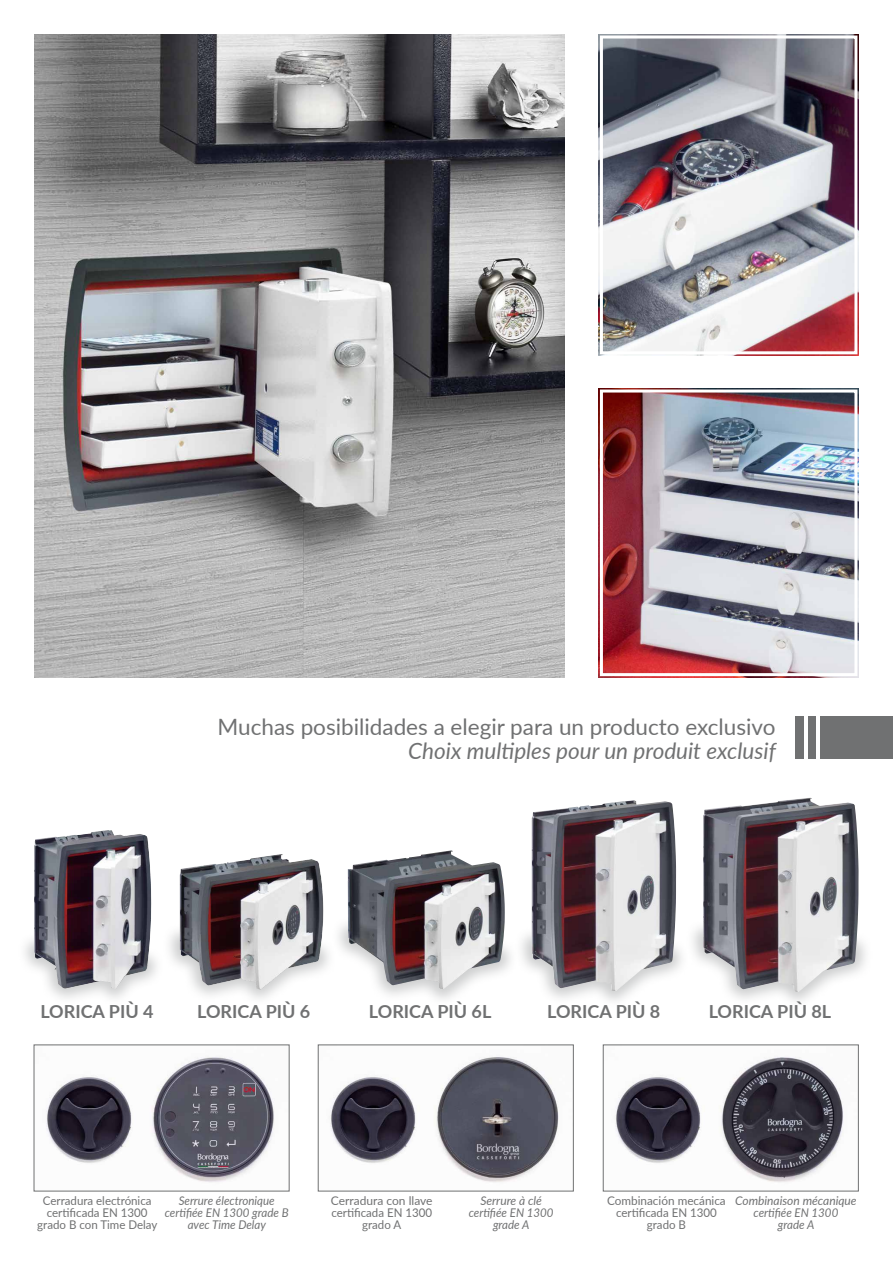
<style>
.page{position:relative;width:893px;height:1263px;background:#fff}
.page>*{position:absolute;margin:0;border:0;box-sizing:border-box;transform-origin:0 0}
.t1{font:22.5px "Lato";color:#707172}
.t2{font:italic 22.5px "Lato";color:#707172}
.t3{font:700 18px "Lato";color:#707172}
.t4{font:12px/12px "Lato";color:#707172;text-align:center}
.t5{font:italic 12px/12px "Lato";color:#707172;text-align:center}
.t6{font:12px/12px "Lato";color:#707172;text-align:center;scale:.96 1}
.t7{font:italic 12px/12px "Lato";color:#707172;text-align:center;scale:.96 1}
</style>
<div class="page">
<div style="left:686px;top:919px;width:186px;height:90px;background:#9c9e9f;opacity:.5"></div>
<div style="left:514px;top:926px;width:175px;height:82px;background:#9c9e9f;opacity:.5"></div>
<div style="left:331px;top:916px;width:187px;height:91px;background:#9c9e9f;opacity:.5"></div>
<div style="left:163px;top:923px;width:173px;height:83px;background:#9c9e9f;opacity:.5"></div>
<div style="left:17px;top:932px;width:147px;height:74px;background:#9c9e9f;opacity:.5"></div>
<img style="left:46px;top:1057px;width:228px;height:125px">
<img style="left:330px;top:1057px;width:229px;height:125px">
<img style="left:615px;top:1057px;width:229px;height:125px">
<img style="left:34px;top:830px;width:117px;height:159px">
<img style="left:180px;top:854px;width:143px;height:135px">
<img style="left:531px;top:800px;width:145px;height:191px">
<img style="left:348px;top:850px;width:157px;height:139px">
<img style="left:703px;top:798px;width:155px;height:194px">
<img style="left:598px;top:34px;width:261px;height:322px">
<div style="left:600px;top:36px;width:257px;height:318px;border:3px solid #fff"></div>
<img style="left:598px;top:388px;width:261px;height:290px">
<div style="left:600px;top:389px;width:257px;height:287px;border:3px solid #fff"></div>
<img style="left:34px;top:34px;width:530px;height:644px">
<div style="left:795px;top:717px;width:98px;height:42px;background:#707172"></div>
<hr style="left:804px;top:717px;width:4px;height:42px;background:#fff">
<hr style="left:816px;top:717px;width:4px;height:42px;background:#fff">
<h1 class="t1" style="left:217px;top:710px;width:560px">Muchas posibilidades a elegir para un producto exclusivo</h1>
<h1 class="t2" style="left:408px;top:735px;width:369px">Choix multiples pour un produit exclusif</h1>
<h2 class="t3" style="left:40px;top:998px;width:115px">LORICA PIÙ 4</h2>
<h2 class="t3" style="left:197px;top:998px;width:115px">LORICA PIÙ 6</h2>
<h2 class="t3" style="left:369px;top:998px;width:124px">LORICA PIÙ 6L</h2>
<h2 class="t3" style="left:547px;top:998px;width:115px">LORICA PIÙ 8</h2>
<h2 class="t3" style="left:709px;top:998px;width:124px">LORICA PIÙ 8L</h2>
<p class="t6" style="left:37px;top:1194px;width:127px">Cerradura electrónica certificada EN 1300 grado B con Time Delay</p>
<p class="t7" style="left:165px;top:1194px;width:130px">Serrure électronique certifiée EN 1300 grade B avec Time Delay</p>
<p class="t4" style="left:331px;top:1194px;width:103px">Cerradura con llave certificada EN 1300 grado A</p>
<p class="t5" style="left:469px;top:1194px;width:86px">Serrure à clé certifiée EN 1300 grade A</p>
<p class="t4" style="left:607px;top:1194px;width:120px">Combinación mecánica certificada EN 1300 grado B</p>
<p class="t5" style="left:735px;top:1194px;width:123px">Combinaison mécanique certifiée EN 1300<br>grade A</p>
</div>
